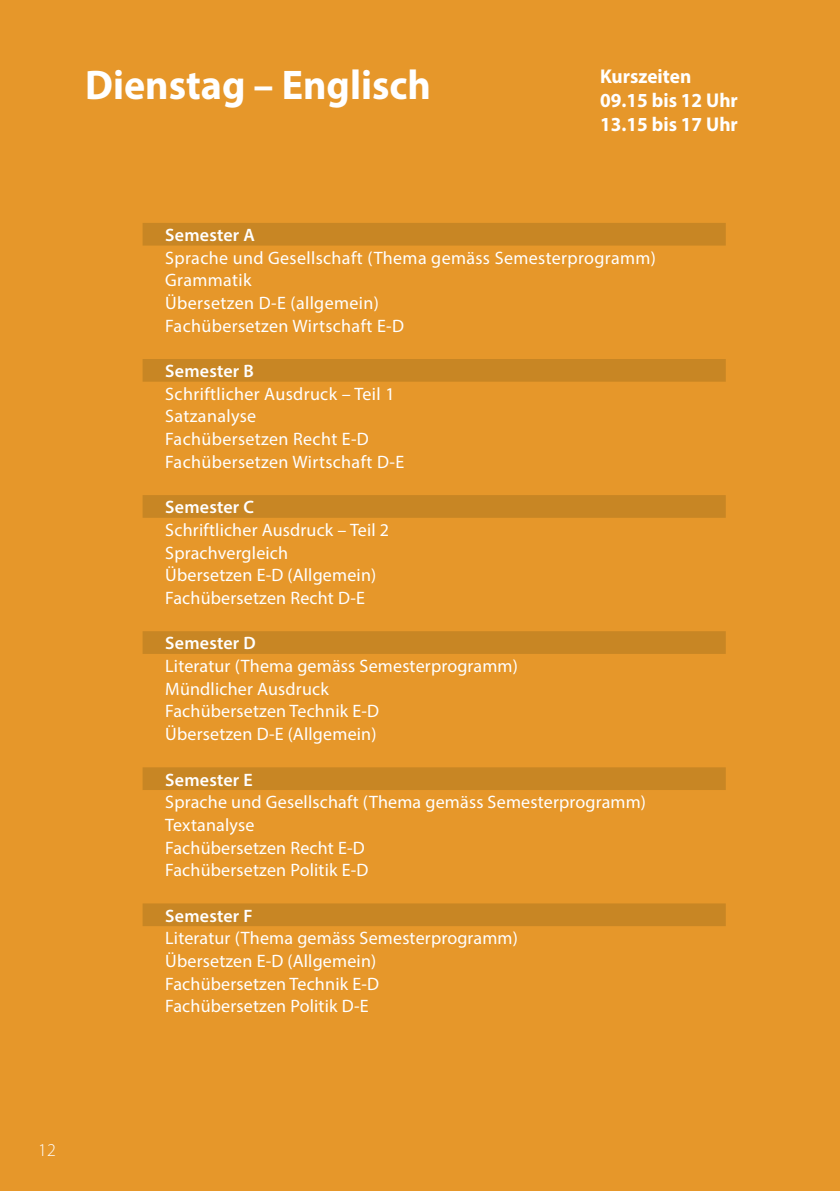
<style>
.page{position:relative;width:840px;height:1191px;background:#fff}
.page>*{position:absolute;margin:0;border:0;box-sizing:border-box;transform-origin:0 0}
.t1{font:700 41.6px "Myriad Pro";color:#fff;scale:.96 1}
.t2{font:700 20px/24px "Myriad Pro";color:#fff;scale:.96 1}
.t3{font:18px/22.6px "Myriad Pro";letter-spacing:.01em;color:#fff}
.t4{font:600 18px "Myriad Pro";letter-spacing:.01em;color:#fff}
.t5{font:300 18px "Myriad Pro";color:#fff}
.s1{color:#000}
</style>
<div class="page">
<div style="left:0;top:0;width:839px;height:1191px;background:#e6972a"></div>
<svg style="left:142px;top:223px;width:583px;height:703px"></svg>
<h1 class="t1" style="left:85px;top:58px;width:361px">Dienstag – Englisch</h1>
<p class="t2" style="left:600px;top:64px;width:145px">Kurszeiten<br>09.15 bis 12 Uhr<br>13.15 bis 17 Uhr</p>
<p class="t4" style="left:165px;top:223px;width:91px">Semester A</p>
<p class="t3" style="left:165px;top:246px;width:492px">Sprache und Gesellschaft (Thema gemäss Semesterprogramm)<br>Grammatik<br>Übersetzen D-E (allgemein)<br>Fachübersetzen Wirtschaft E-D</p>
<p class="t4" style="left:165px;top:359px;width:90px">Semester B</p>
<p class="t3" style="left:165px;top:382px;width:240px">Schriftlicher Ausdruck – Teil 1<br>Satzanalyse<br>Fachübersetzen Recht E-D<br>Fachübersetzen Wirtschaft D-E</p>
<p class="t4" style="left:165px;top:496px;width:90px">Semester C</p>
<p class="t3" style="left:165px;top:518px;width:225px">Schriftlicher Ausdruck – Teil 2<br>Sprachvergleich<br>Übersetzen E-D (Allgemein)<br>Fachübersetzen Recht D-E</p>
<p class="t4" style="left:165px;top:632px;width:92px">Semester D</p>
<p class="t3" style="left:165px;top:654px;width:354px">Literatur (Thema gemäss Semesterprogramm)<br>Mündlicher Ausdruck<br>Fachübersetzen Technik E-D<br>Übersetzen D-E (Allgemein)</p>
<p class="t4" style="left:165px;top:768px;width:89px">Semester E</p>
<p class="t3" style="left:165px;top:790px;width:482px">Sprache und Gesellschaft (Thema gemäss Semesterprogramm)<br>Textanalyse<br>Fachübersetzen Recht E-D<br>Fachübersetzen Politik E-D</p>
<p class="t4" style="left:165px;top:904px;width:89px">Semester F</p>
<p class="t3" style="left:165px;top:926px;width:354px">Literatur (Thema gemäss Semesterprogramm)<br>Übersetzen E-D (Allgemein)<br>Fachübersetzen Technik E-D<br>Fachübersetzen Politik D-E</p>
<p class="t5" style="left:38px;top:1139px;width:19px"><span class="s1">6</span>12</p>
</div>
